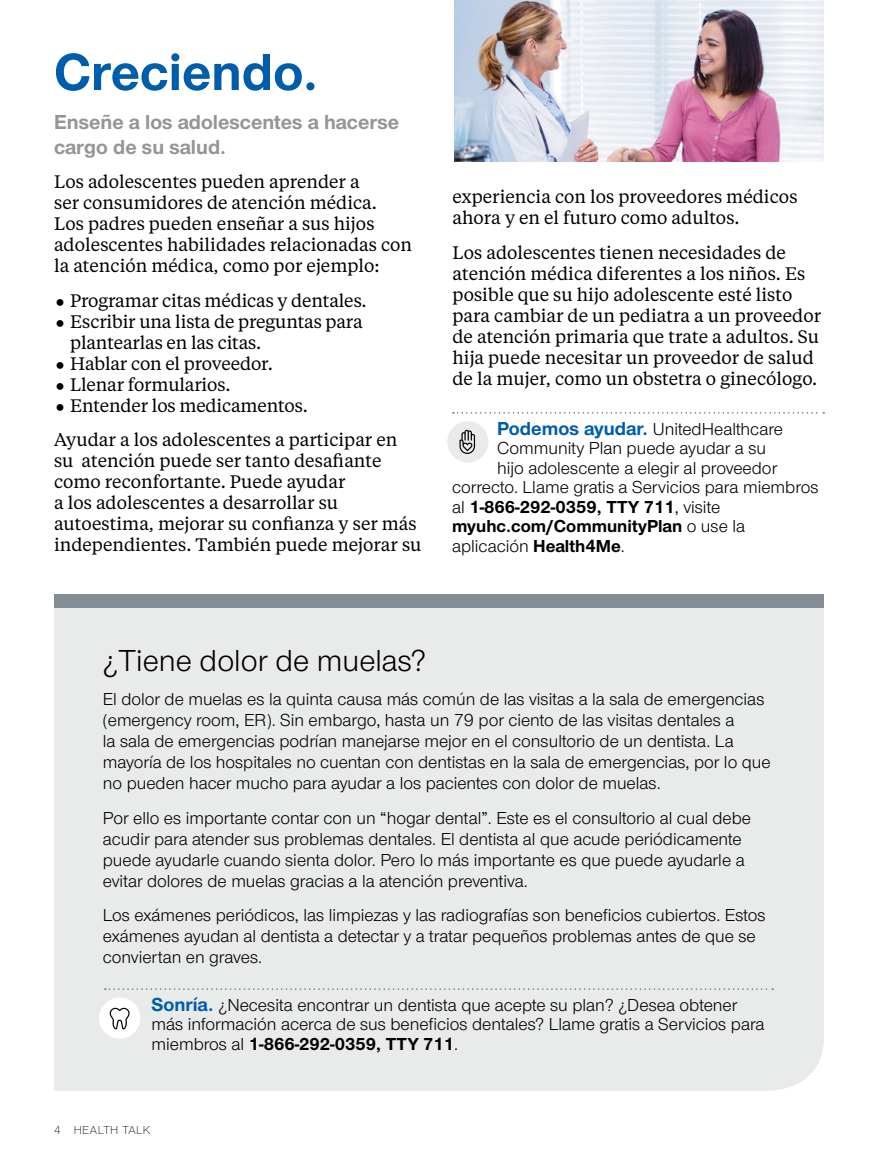
<style>
.page{position:relative;width:878px;height:1161px;background:#fff}
.page>*{position:absolute;margin:0;border:0;box-sizing:border-box;transform-origin:0 0}
.t1{font:700 54px "UHC Sans";color:#005dac}
.t2{font:31.5px "UHC Sans";color:#000}
.t3{font:700 21px/25.2px "UHC Sans";color:#939598}
.t4{font:18px/21px "UHC Sans";color:#000}
.t5{font:18px/21px "UHC Serif Text";color:#000}
.t6{font:700 18px "UHC Sans";color:#000}
.t7{font:300 12px "UHC Sans";letter-spacing:.04em;color:#000}
.s1{font-weight:700;font-size:19.5px;color:#005dac}
.s2{font-weight:400}
.s3{font-weight:700}
</style>
<div class="page">
<div style="left:54px;top:608px;width:770px;height:483px;background:#e9eaea"></div>
<svg style="left:453px;top:412px;width:371px;height:2px"></svg>
<div style="left:447px;top:421px;width:41px;height:41px;background:#e9eaea;border-radius:50%"></div>
<svg style="left:459px;top:430px;width:16px;height:24px"></svg>
<div style="left:54px;top:594px;width:770px;height:14px;background:#838e98"></div>
<img style="left:454px;top:0;width:370px;height:162px">
<svg style="left:105px;top:988px;width:668px;height:2px"></svg>
<div style="left:99px;top:998px;width:41px;height:41px;background:#fff;border-radius:50%"></div>
<svg style="left:109px;top:1008px;width:21px;height:21px"></svg>
<h1 class="t1" style="left:54px;top:36px;width:265px">Creciendo.</h1>
<p class="t3" style="left:54px;top:108px;width:347px">Enseñe a los adolescentes a hacerse cargo de su salud.</p>
<p class="t5" style="left:54px;top:171px;width:359px">Los adolescentes pueden aprender a<br>ser consumidores de atención médica.<br>Los padres pueden enseñar a sus hijos adolescentes habilidades relacionadas con la atención médica, como por ejemplo:</p>
<p class="t5" style="left:70px;top:289px;width:298px">Programar citas médicas y dentales.<br>Escribir una lista de preguntas para plantearlas en las citas.<br>Hablar con el proveedor.<br>Llenar formularios.<br>Entender los medicamentos.</p>
<p class="t5" style="left:54px;top:429px;width:369px">Ayudar a los adolescentes a participar en<br>su atención puede ser tanto desafiante como reconfortante. Puede ayudar<br>a los adolescentes a desarrollar su autoestima, mejorar su confianza y ser más independientes. También puede mejorar su</p>
<p class="t5" style="left:452px;top:186px;width:346px">experiencia con los proveedores médicos ahora y en el futuro como adultos.</p>
<p class="t5" style="left:452px;top:241px;width:370px">Los adolescentes tienen necesidades de atención médica diferentes a los niños. Es posible que su hijo adolescente esté listo para cambiar de un pediatra a un proveedor de atención primaria que trate a adultos. Su hija puede necesitar un proveedor de salud de la mujer, como un obstetra o ginecólogo.</p>
<p class="t4" style="left:497px;top:418px;width:287px"><span class="s1">Podemos ayudar.</span> UnitedHealthcare</p>
<p class="t4" style="left:497px;top:437px;width:270px">Community Plan puede ayudar a su</p>
<p class="t4" style="left:497px;top:457px;width:281px">hijo adolescente a elegir al proveedor</p>
<p class="t4" style="left:452px;top:476px;width:368px">correcto. Llame gratis a Servicios para miembros</p>
<p class="t6" style="left:452px;top:495px;width:269px"><span class="s2">al</span> 1-866-292-0359, TTY 711<span class="s2">, visite</span></p>
<p class="t6" style="left:452px;top:514px;width:294px">myuhc.com/CommunityPlan <span class="s2">o use la</span></p>
<p class="t4" style="left:452px;top:535px;width:174px">aplicación <span class="s3">Health4Me</span>.</p>
<h2 class="t2" style="left:103px;top:640px;width:325px">¿Tiene dolor de muelas?</h2>
<p class="t4" style="left:103px;top:688px;width:669px">El dolor de muelas es la quinta causa más común de las visitas a la sala de emergencias (emergency room, ER). Sin embargo, hasta un 79 por ciento de las visitas dentales a<br>la sala de emergencias podrían manejarse mejor en el consultorio de un dentista. La mayoría de los hospitales no cuentan con dentistas en la sala de emergencias, por lo que no pueden hacer mucho para ayudar a los pacientes con dolor de muelas.</p>
<p class="t4" style="left:103px;top:807px;width:649px">Por ello es importante contar con un “hogar dental”. Este es el consultorio al cual debe acudir para atender sus problemas dentales. El dentista al que acude periódicamente puede ayudarle cuando sienta dolor. Pero lo más importante es que puede ayudarle a evitar dolores de muelas gracias a la atención preventiva.</p>
<p class="t4" style="left:103px;top:904px;width:664px">Los exámenes periódicos, las limpiezas y las radiografías son beneficios cubiertos. Estos exámenes ayudan al dentista a detectar y a tratar pequeños problemas antes de que se conviertan en graves.</p>
<p class="t4" style="left:151px;top:995px;width:614px;line-height:19.5px"><span class="s1">Sonría.</span> ¿Necesita encontrar un dentista que acepte su plan? ¿Desea obtener más información acerca de sus beneficios dentales? Llame gratis a Servicios para miembros al <span class="s3">1-866-292-0359, TTY 711</span>.</p>
<p class="t7" style="left:54px;top:1122px;width:98px">4 HEALTH TALK</p>
</div>
